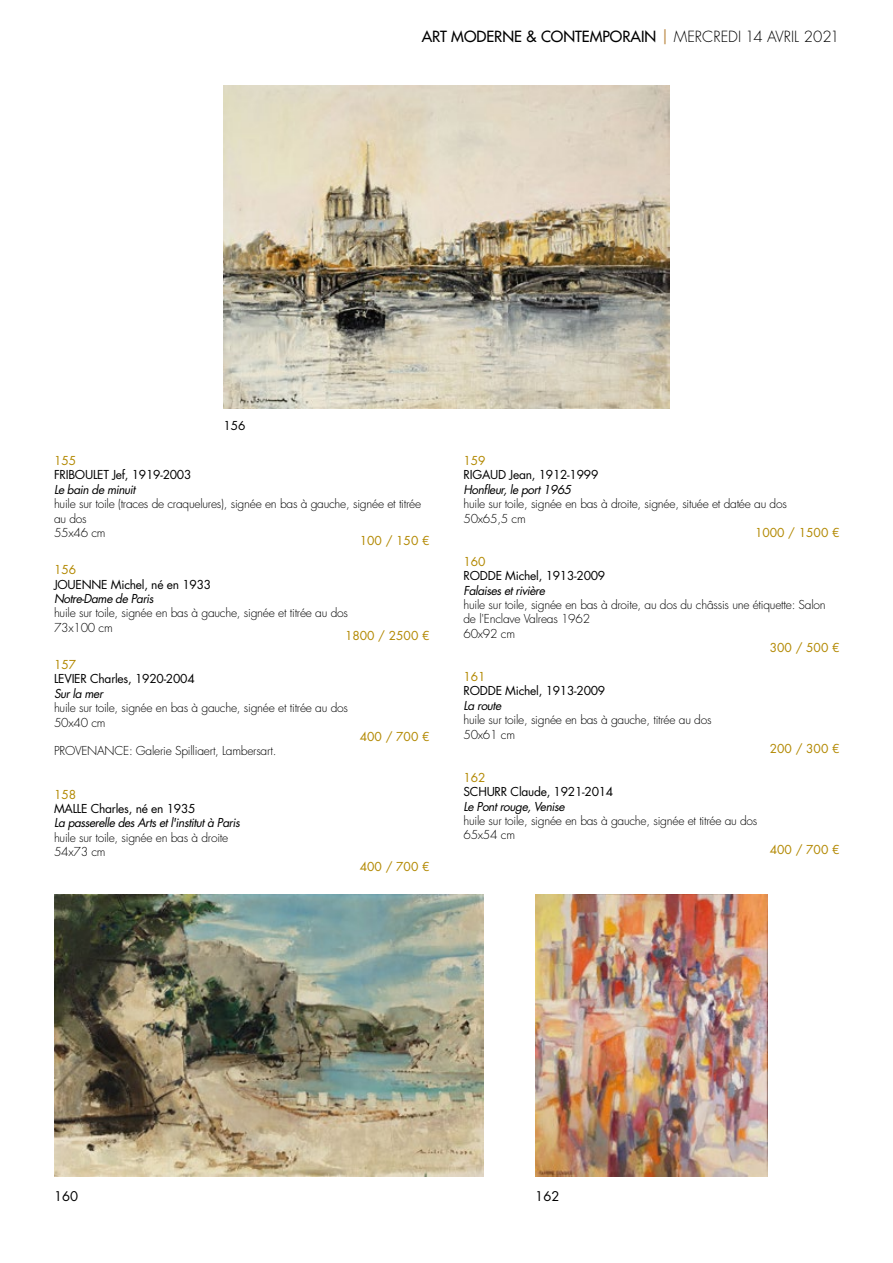
<style>
.page{position:relative;width:893px;height:1263px;background:#fff}
.page>*{position:absolute;margin:0;border:0;box-sizing:border-box;transform-origin:0 0}
.t1{font:500 15px "Futura Std";color:#000}
.t2{font:13.05px "Futura Std";color:#000}
.t3{font:300 12px/14.4px "Futura Std";letter-spacing:-.02em;color:#000}
.t4{font:12px "Futura Std";letter-spacing:-.02em;color:#000}
.t5{font:italic 12px "Futura Std";letter-spacing:-.04em;color:#000}
.t6{font:12px "Futura Std";color:#b28800}
.s1{color:#c29558}
.s2{font-weight:300}
</style>
<div class="page">
<img style="left:54px;top:895px;width:430px;height:282px">
<img style="left:535px;top:895px;width:232px;height:282px">
<img style="left:223px;top:85px;width:447px;height:323px">
<p class="t4" style="left:223px;top:418px;width:24px">156</p>
<p class="t1" style="left:422px;top:27px;width:419px">ART MODERNE &amp; CONTEMPORAIN <span class="s1">|</span> <span class="s2">MERCREDI 14 AVRIL 2021</span></p>
<p class="t6" style="left:54px;top:453px;width:24px">155</p>
<p class="t4" style="left:54px;top:467px;width:139px">FRIBOULET Jef, 1919-2003</p>
<p class="t5" style="left:54px;top:482px;width:83px">Le bain de minuit</p>
<p class="t3" style="left:54px;top:497px;width:369px">huile sur toile (traces de craquelures), signée en bas à gauche, signée et titrée au dos<br>55x46 cm</p>
<p class="t6" style="left:360px;top:533px;width:71px">100 / 150 €</p>
<p class="t6" style="left:54px;top:562px;width:24px">156</p>
<p class="t4" style="left:54px;top:576px;width:159px">JOUENNE Michel, né en 1933</p>
<p class="t5" style="left:54px;top:591px;width:101px">Notre-Dame de Paris</p>
<p class="t3" style="left:54px;top:606px;width:295px">huile sur toile, signée en bas à gauche, signée et titrée au dos<br>73x100 cm</p>
<p class="t6" style="left:345px;top:628px;width:86px">1800 / 2500 €</p>
<p class="t6" style="left:54px;top:657px;width:24px">157</p>
<p class="t4" style="left:54px;top:671px;width:142px">LEVIER Charles, 1920-2004</p>
<p class="t5" style="left:54px;top:686px;width:51px">Sur la mer</p>
<p class="t3" style="left:54px;top:701px;width:295px">huile sur toile, signée en bas à gauche, signée et titrée au dos<br>50x40 cm</p>
<p class="t6" style="left:360px;top:729px;width:71px">400 / 700 €</p>
<p class="t3" style="left:54px;top:744px;width:224px">PROVENANCE: Galerie Spilliaert, Lambersart.</p>
<p class="t6" style="left:54px;top:786px;width:24px">158</p>
<p class="t4" style="left:54px;top:801px;width:143px">MALLE Charles, né en 1935</p>
<p class="t5" style="left:54px;top:815px;width:187px">La passerelle des Arts et l'institut à Paris</p>
<p class="t3" style="left:54px;top:830px;width:176px">huile sur toile, signée en bas à droite<br>54x73 cm</p>
<p class="t6" style="left:360px;top:858px;width:71px">400 / 700 €</p>
<p class="t6" style="left:463px;top:453px;width:24px">159</p>
<p class="t4" style="left:463px;top:467px;width:136px">RIGAUD Jean, 1912-1999</p>
<p class="t5" style="left:463px;top:482px;width:109px">Honfleur, le port 1965</p>
<p class="t3" style="left:463px;top:497px;width:325px">huile sur toile, signée en bas à droite, signée, située et datée au dos<br>50x65,5 cm</p>
<p class="t6" style="left:755px;top:525px;width:86px">1000 / 1500 €</p>
<p class="t6" style="left:463px;top:554px;width:24px">160</p>
<p class="t4" style="left:463px;top:568px;width:143px">RODDE Michel, 1913-2009</p>
<p class="t5" style="left:463px;top:582px;width:83px">Falaises et rivière</p>
<p class="t3" style="left:463px;top:598px;width:364px">huile sur toile, signée en bas à droite, au dos du châssis une étiquette: Salon de l'Enclave Valreas 1962<br>60x92 cm</p>
<p class="t6" style="left:770px;top:640px;width:71px">300 / 500 €</p>
<p class="t6" style="left:463px;top:669px;width:24px">161</p>
<p class="t4" style="left:463px;top:683px;width:143px">RODDE Michel, 1913-2009</p>
<p class="t5" style="left:463px;top:698px;width:39px">La route</p>
<p class="t3" style="left:463px;top:713px;width:250px">huile sur toile, signée en bas à gauche, titrée au dos<br>50x61 cm</p>
<p class="t6" style="left:770px;top:741px;width:71px">200 / 300 €</p>
<p class="t6" style="left:463px;top:770px;width:24px">162</p>
<p class="t4" style="left:463px;top:784px;width:151px">SCHURR Claude, 1921-2014</p>
<p class="t5" style="left:463px;top:798px;width:103px">Le Pont rouge, Venise</p>
<p class="t3" style="left:463px;top:814px;width:295px">huile sur toile, signée en bas à gauche, signée et titrée au dos<br>65x54 cm</p>
<p class="t6" style="left:770px;top:842px;width:71px">400 / 700 €</p>
<p class="t2" style="left:54px;top:1187px;width:26px">160</p>
<p class="t2" style="left:535px;top:1187px;width:26px">162</p>
</div>
